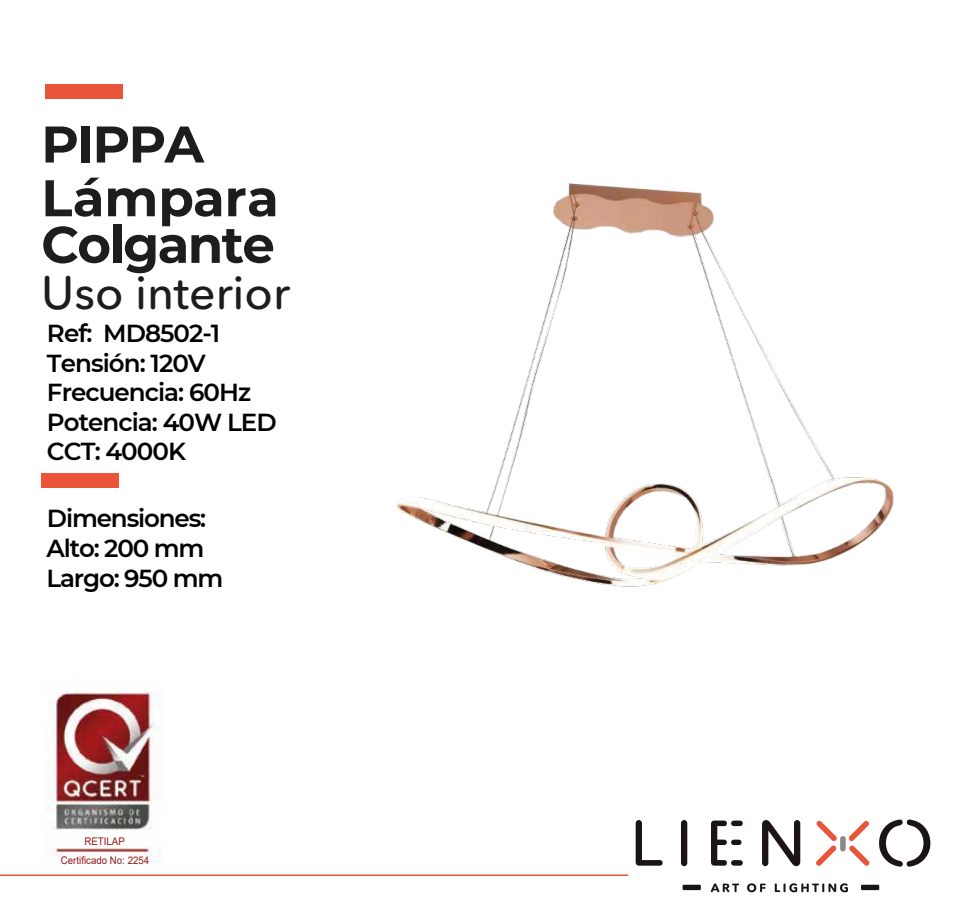
<style>
.page{position:relative;width:976px;height:917px;background:#fff}
.page>*{position:absolute;margin:0;border:0;box-sizing:border-box;transform-origin:0 0}
.t1{font:700 51.45px/53.7px "Montserrat";letter-spacing:-.01em;color:#1d1d1c}
.t2{font:700 51.45px "Montserrat";letter-spacing:-.03em;color:#1d1d1c}
.t3{font:500 46.5px "Avenir Next Rounded Std";color:#1d1d1c}
.t4{font:600 24.6px/29.5px "Montserrat";letter-spacing:-.04em;color:#010101}
.t5{font:10.5px/18.6px "Arial";color:#921917;text-align:center;scale:.92 1}
</style>
<div class="page">
<div style="left:46px;top:84px;width:77px;height:15px;background:#ea5539"></div>
<div style="left:41px;top:474px;width:77px;height:14px;background:#ea5539"></div>
<svg style="left:635px;top:820px;width:27px;height:45px"></svg>
<div style="left:680px;top:820px;width:7px;height:46px;background:#1a1414;border-radius:3px"></div>
<svg style="left:762px;top:820px;width:38px;height:46px"></svg>
<svg style="left:816px;top:820px;width:20px;height:46px"></svg>
<svg style="left:839px;top:836px;width:6px;height:15px"></svg>
<svg style="left:848px;top:820px;width:21px;height:46px"></svg>
<svg style="left:879px;top:819px;width:52px;height:47px"></svg>
<div style="left:730px;top:860px;width:12px;height:5px;background:#1a1414;border-radius:3px"></div>
<div style="left:730px;top:820px;width:12px;height:6px;background:#1a1414;border-radius:3px"></div>
<div style="left:730px;top:839px;width:11px;height:6px;background:#1a1414;border-radius:3px"></div>
<svg style="left:711px;top:820px;width:15px;height:45px"></svg>
<svg style="left:710px;top:883px;width:28px;height:9px"></svg>
<svg style="left:747px;top:883px;width:18px;height:9px"></svg>
<svg style="left:774px;top:883px;width:73px;height:9px"></svg>
<div style="left:682px;top:884px;width:18px;height:6px;background:#1a1414"></div>
<div style="left:860px;top:884px;width:18px;height:6px;background:#1a1414"></div>
<img style="left:48px;top:691px;width:113px;height:172px">
<hr style="left:0;top:874px;width:627px;height:2px;background:#ea5539">
<img style="left:396px;top:183px;width:498px;height:404px">
<h1 class="t1" style="left:41px;top:115px;width:239px">PIPPA<br>Lámpara</h1>
<h1 class="t2" style="left:41px;top:207px;width:235px">Colgante</h1>
<h2 class="t3" style="left:41px;top:265px;width:250px">Uso interior</h2>
<p class="t4" style="left:47px;top:317px;width:231px">Ref: MD8502-1<br>Tensión: 120V<br>Frecuencia: 60Hz<br>Potencia: 40W LED<br>CCT: 4000K</p>
<p class="t4" style="left:47px;top:503px;width:178px">Dimensiones:<br>Alto: 200 mm<br>Largo: 950 mm</p>
<p class="t5" style="left:61px;top:832px;width:97px">RETILAP<br>Certificado No: 2254</p>
</div>
